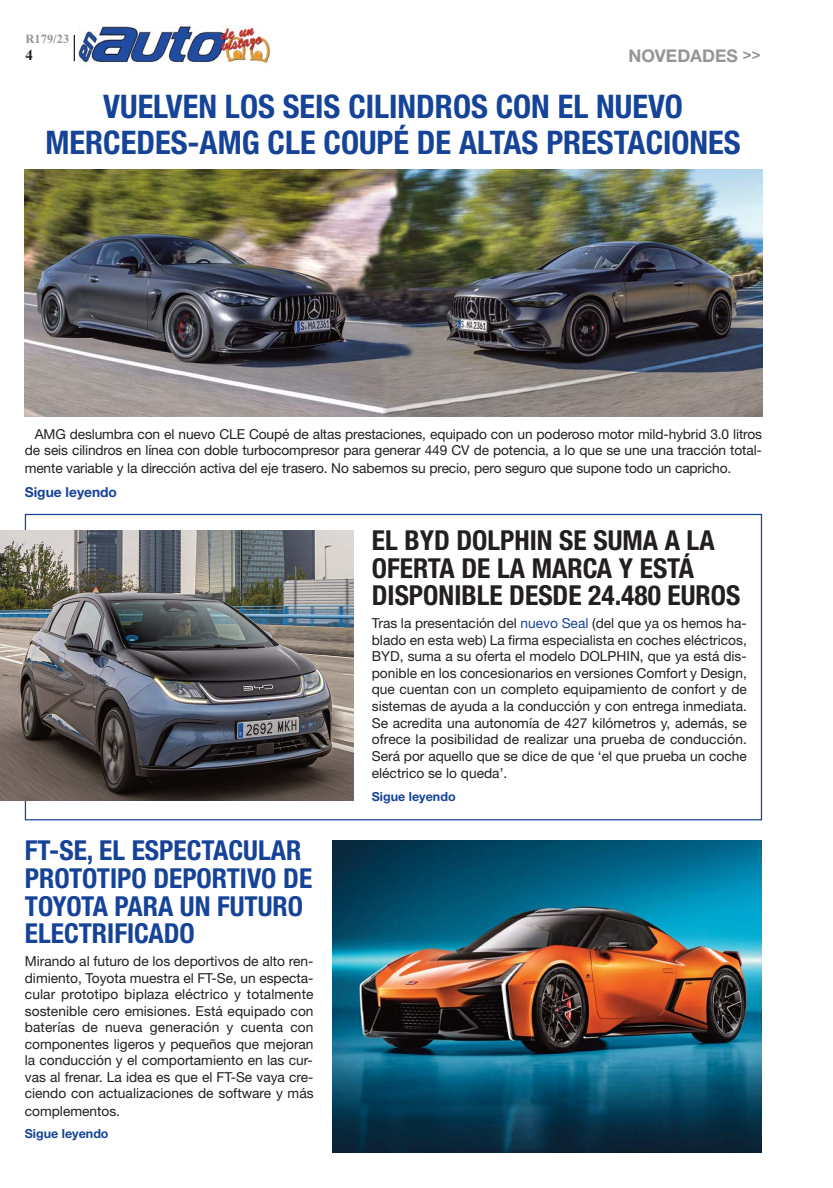
<style>
.page{position:relative;width:833px;height:1188px;background:#fff}
.page>*{position:absolute;margin:0;border:0;box-sizing:border-box;transform-origin:0 0}
.t1{font:700 condensed 32.5px/35.2px "Helvetica Neue LT Std";color:#154398;text-align:center}
.t2{font:700 condensed 27.5px/27.5px "Helvetica Neue LT Std";color:#154398}
.t3{font:700 condensed 27.5px/27.5px "Helvetica Neue LT Std";color:#231f20}
.t4{font:700 17.5px "Helvetica Neue LT Std";color:#939598}
.t5{font:700 15px "Times New Roman";color:#231f20}
.t6{font:13.75px/16.5px "Helvetica Neue LT Std";letter-spacing:-.01em;color:#231f20;text-align:justify}
.t7{font:700 12.5px "Helvetica Neue LT Std";color:#154398}
.t8{font:700 12.5px "Times New Roman";color:#939598}
.s1{font-size:15px}
.s2{font-weight:700;color:#154398}
.s3{color:#164397}
</style>
<div class="page">
<svg style="left:74px;top:35px;width:1px;height:26px"></svg>
<img style="left:79px;top:26px;width:191px;height:38px">
<img style="left:332px;top:840px;width:429px;height:312px">
<img style="left:25px;top:169px;width:737px;height:247px">
<img style="left:0;top:530px;width:353px;height:270px">
<p class="t8" style="left:25px;top:32px;width:45px">R179/23</p>
<p class="t5" style="left:25px;top:46px;width:9px">4</p>
<p class="t4" style="left:628px;top:49px;width:134px">NOVEDADES <span class="s1">&gt;&gt;</span></p>
<p class="t1" style="left:46px;top:89px;width:696px">VUELVEN LOS SEIS CILINDROS CON EL NUEVO<br>MERCEDES-AMG CLE COUPÉ DE ALTAS PRESTACIONES</p>
<p class="t6" style="left:25px;top:427px;width:739px;text-align:right">AMG deslumbra con el nuevo CLE Coupé de altas prestaciones, equipado con un poderoso motor mild-hybrid 3.0 litros de seis cilindros en línea con doble turbocompresor para generar 449 CV de potencia, a lo que se une una tracción total-</p>
<p class="t6" style="left:25px;top:458px;width:708px;line-height:23.5px">mente variable y la dirección activa del eje trasero. No sabemos su precio, pero seguro que supone todo un capricho.<br><span class="s2">Sigue leyendo</span></p>
<p class="t3" style="left:372px;top:526px;width:370px">EL BYD DOLPHIN SE SUMA A LA<br>OFERTA DE LA MARCA Y ESTÁ<br>DISPONIBLE DESDE 24.480 EUROS</p>
<p class="t6" style="left:372px;top:616px;width:376px">Tras la presentación del <span class="s3">nuevo Seal</span> (del que ya os hemos ha&shy;blado en esta web) La firma especialista en coches eléctricos, BYD, suma a su oferta el modelo DOLPHIN, que ya está dis&shy;ponible en los concesionarios en versiones Comfort y Design, que cuentan con un completo equipamiento de confort y de sistemas de ayuda a la conducción y con entrega inmediata.<br>Se acredita una autonomía de 427 kilómetros y, además, se ofrece la posibilidad de realizar una prueba de conducción.<br>Será por aquello que se dice de que ‘el que prueba un coche</p>
<p class="t6" style="left:372px;top:766px;width:137px">eléctrico se lo queda’.</p>
<p class="t7" style="left:372px;top:791px;width:85px">Sigue leyendo</p>
<p class="t2" style="left:25px;top:837px;width:289px">FT-SE, EL ESPECTACULAR<br>PROTOTIPO DEPORTIVO DE<br>TOYOTA PARA UN FUTURO<br>ELECTRIFICADO</p>
<p class="t6" style="left:25px;top:954px;width:290px">Mirando al futuro de los deportivos de alto ren&shy;dimiento, Toyota muestra el FT-Se, un especta&shy;cular prototipo biplaza eléctrico y totalmente sostenible cero emisiones. Está equipado con baterías de nueva generación y cuenta con componentes ligeros y pequeños que mejoran la conducción y el comportamiento en las cur&shy;vas al frenar. La idea es que el FT-Se vaya cre&shy;ciendo con actualizaciones de software y más</p>
<p class="t6" style="left:25px;top:1104px;width:97px">complementos.</p>
<p class="t7" style="left:25px;top:1128px;width:85px">Sigue leyendo</p>
</div>
